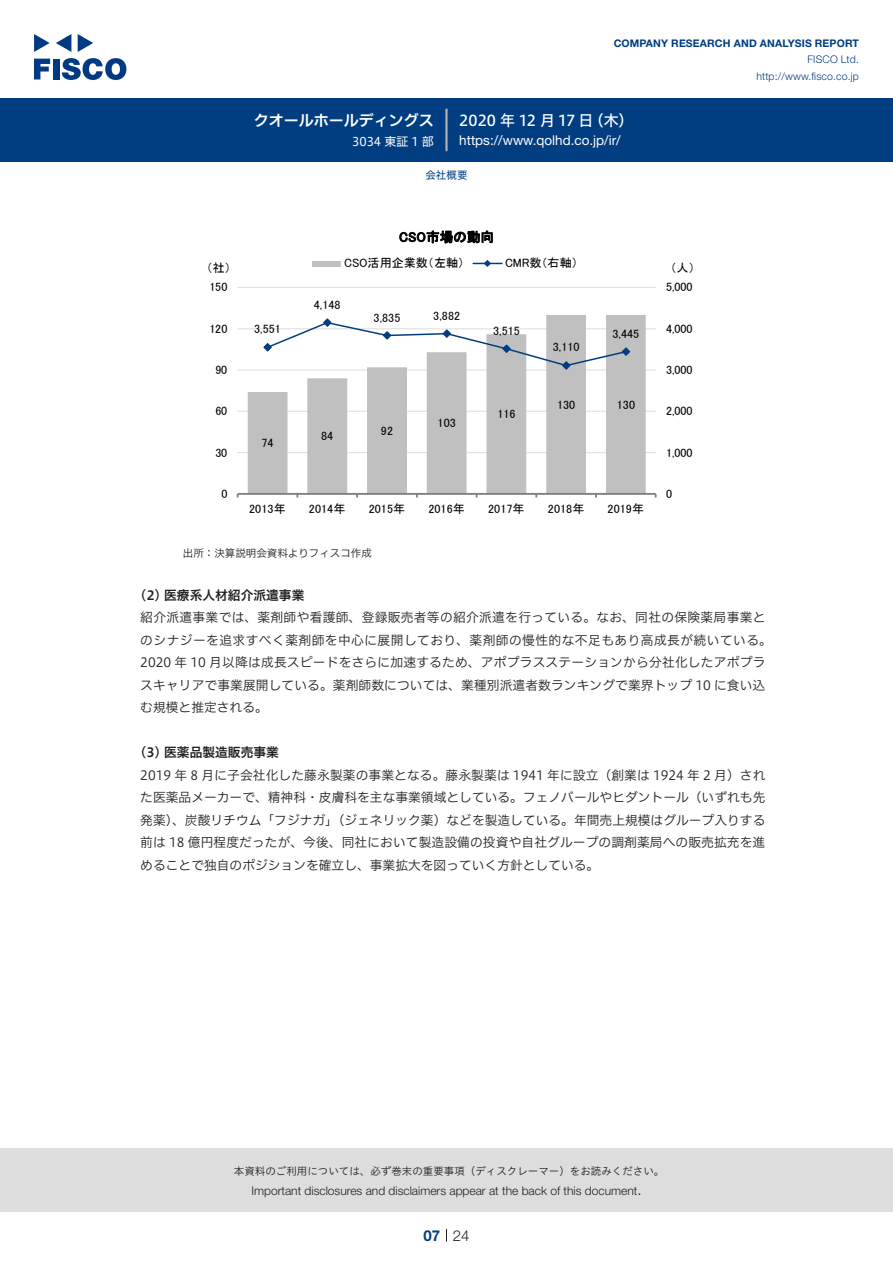
<style>
.page{position:relative;width:893px;height:1263px;background:#fff}
.page>*{position:absolute;margin:0;border:0;box-sizing:border-box;transform-origin:0 0}
.t1{font:15px "Hiragino UD Sans F Std N W5";letter-spacing:.005em;color:#fff}
.t2{font:15px "Hiragino UD Sans F Std N W6";color:#fff}
.t3{font:300 15px "Helvetica Neue LT Std";color:#231f20}
.t4{font:700 15px "Helvetica Neue LT Std";color:#003d81}
.t5{font:13.5px "Helvetica Neue LT Std";color:#fff}
.t6{font:13.5px "MS P Gothic";letter-spacing:.01em;color:#000}
.t7{font:12.75px/22.5px "Hiragino UD Sans F Std N W3";letter-spacing:.015em;color:#231f20}
.t8{font:12.75px "Hiragino UD Sans F Std N W6";color:#231f20}
.t9{font:12.15px "MS P Gothic";letter-spacing:.005em;color:#000}
.t10{font:12px "MS P Gothic";letter-spacing:.005em;color:#000}
.t11{font:300 12px "Helvetica Neue LT Std";color:#231f20}
.t12{font:12px "Hiragino UD Sans F Std N W4";color:#fff}
.t13{font:10.5px "Hiragino UD Sans Std W3";color:#231f20}
.t14{font:700 10.5px "Helvetica Neue LT Std";letter-spacing:.015em;color:#003d81}
.t15{font:300 10.5px/16.5px "Helvetica Neue LT Std";letter-spacing:.015em;color:#003d81;text-align:right}
.t16{font:10.5px "Hiragino UD Sans F Std N W3";color:#231f20}
.t17{font:10.5px "Hiragino UD Sans F Std N W4";color:#003d81}
</style>
<div class="page">
<div style="left:0;top:1148px;width:893px;height:64px;background:#ddd"></div>
<svg style="left:34px;top:59px;width:16px;height:20px"></svg>
<div style="left:53px;top:59px;width:6px;height:20px;background:#003a83"></div>
<svg style="left:62px;top:58px;width:64px;height:22px"></svg>
<svg style="left:34px;top:34px;width:16px;height:18px"></svg>
<svg style="left:78px;top:34px;width:15px;height:18px"></svg>
<svg style="left:56px;top:34px;width:15px;height:18px"></svg>
<div style="left:0;top:98px;width:893px;height:64px;background:#003d81"></div>
<hr style="left:445px;top:109px;width:3px;height:42px;background:#b5b5b6">
<svg style="left:446px;top:1229px;width:1px;height:13px"></svg>
<hr style="left:238px;top:452px;width:418px;height:1px;background:#ddd">
<hr style="left:238px;top:411px;width:418px;height:1px;background:#ddd">
<hr style="left:238px;top:370px;width:418px;height:1px;background:#ddd">
<hr style="left:238px;top:328px;width:418px;height:1px;background:#ddd">
<hr style="left:238px;top:287px;width:418px;height:1px;background:#ddd">
<svg style="left:248px;top:315px;width:398px;height:178px;fill:#c0c0c0"></svg>
<hr style="left:238px;top:493px;width:418px;height:2px;background:#808080">
<svg style="left:263px;top:318px;width:368px;height:52px"></svg>
<div style="left:312px;top:261px;width:29px;height:5px;background:#c0c0c0"></div>
<svg style="left:473px;top:260px;width:29px;height:7px"></svg>
<p class="t2" style="left:254px;top:109px;width:182px">クオールホールディングス</p>
<p class="t12" style="left:352px;top:132px;width:83px">3034 東証 1 部</p>
<p class="t14" style="left:614px;top:37px;width:247px">COMPANY RESEARCH AND ANALYSIS REPORT</p>
<p class="t15" style="left:756px;top:51px;width:104px">FISCO Ltd. http://www.fisco.co j p.</p>
<p class="t1" style="left:589px;top:109px;width:46px">（木(</p>
<p class="t1" style="left:459px;top:109px;width:136px">2020 年 12 月 17 日</p>
<p class="t5" style="left:459px;top:132px;width:163px">https://www.qolhd. c o j p. /i r/</p>
<p class="t17" style="left:425px;top:167px;width:43px">会社概要</p>
<p class="t6" style="left:399px;top:230px;width:96px">CSO市場の動向</p>
<p class="t10" style="left:207px;top:262px;width:26px">社（ ）</p>
<p class="t9" style="left:344px;top:257px;width:122px">CSO活用企業数（左軸）</p>
<p class="t9" style="left:505px;top:257px;width:74px">CMR数（右軸(</p>
<p class="t10" style="left:670px;top:262px;width:26px">（人(</p>
<p class="t10" style="left:209px;top:281px;width:20px">150</p>
<p class="t10" style="left:666px;top:281px;width:28px">5,000</p>
<p class="t10" style="left:209px;top:322px;width:20px">120</p>
<p class="t10" style="left:254px;top:323px;width:28px">3,551</p>
<p class="t10" style="left:314px;top:298px;width:28px">4,148</p>
<p class="t10" style="left:374px;top:311px;width:28px">3,835</p>
<p class="t10" style="left:433px;top:309px;width:28px">3,882</p>
<p class="t9" style="left:493px;top:324px;width:28px">3,515</p>
<p class="t10" style="left:612px;top:327px;width:28px">3,445</p>
<p class="t10" style="left:666px;top:322px;width:28px">4,000</p>
<p class="t10" style="left:553px;top:341px;width:28px">3,110</p>
<p class="t10" style="left:215px;top:364px;width:13px">90</p>
<p class="t10" style="left:666px;top:364px;width:28px">3,000</p>
<p class="t10" style="left:215px;top:405px;width:13px">60</p>
<p class="t10" style="left:215px;top:446px;width:13px">30</p>
<p class="t10" style="left:261px;top:437px;width:14px">74</p>
<p class="t10" style="left:321px;top:430px;width:14px">84</p>
<p class="t10" style="left:381px;top:425px;width:14px">92</p>
<p class="t10" style="left:438px;top:417px;width:20px">103</p>
<p class="t10" style="left:497px;top:408px;width:20px">116</p>
<p class="t10" style="left:557px;top:398px;width:20px">130</p>
<p class="t10" style="left:617px;top:398px;width:20px">130</p>
<p class="t10" style="left:666px;top:405px;width:28px">2,000</p>
<p class="t10" style="left:666px;top:446px;width:28px">1,000</p>
<p class="t10" style="left:221px;top:488px;width:8px">0</p>
<p class="t10" style="left:666px;top:488px;width:8px">0</p>
<p class="t9" style="left:249px;top:503px;width:38px">2013年</p>
<p class="t9" style="left:309px;top:503px;width:38px">2014年</p>
<p class="t9" style="left:369px;top:503px;width:38px">2015年</p>
<p class="t9" style="left:428px;top:503px;width:38px">2016年</p>
<p class="t9" style="left:488px;top:503px;width:38px">2017年</p>
<p class="t9" style="left:548px;top:503px;width:38px">2018年</p>
<p class="t9" style="left:608px;top:503px;width:38px">2019年</p>
<p class="t16" style="left:183px;top:545px;width:190px">出所：決算説明会資料よりフィスコ作成</p>
<p class="t8" style="left:140px;top:585px;width:166px">2( ) 医療系人材紹介派遣事業</p>
<p class="t7" style="left:140px;top:605px;width:633px">紹介派遣事業では、薬剤師や看護師、登録販売者等の紹介派遣を行っている。なお、同社の保険薬局事業とのシナジーを追求すべく薬剤師を中心に展開しており、薬剤師の慢性的な不足もあり高成長が続いている。2020 年 10 月以降は成長スピードをさらに加速するため、アポプラスステーションから分社化したアポプラスキャリアで事業展開している。薬剤師数については、業種別派遣者数ランキングで業界トップ 10 に食い込む規模と推定される。</p>
<p class="t8" style="left:140px;top:743px;width:140px">3( ) 医薬品製造販売事業</p>
<p class="t7" style="left:140px;top:763px;width:627px;text-align:justify">2019 年 8 月に子会社化した藤永製薬の事業となる。藤永製薬は 1941 年に設立（創業は 1924 年 2 月）された医薬品メーカーで、精神科・皮膚科を主な事業領域としている。フェノバールやヒダントール（いずれも先発薬）、炭酸リチウム「フジナガ」（ジェネリック薬）などを製造している。年間売上規模はグループ入りする前は 18 億円程度だったが、今後、同社において製造設備の投資や自社グループの調剤薬局への販売拡充を進めることで独自のポジションを確立し、事業拡大を図っていく方針としている。</p>
<p class="t13" style="left:234px;top:1163px;width:432px">本資料のご利用については、必ず巻末の重要事項（ディスクレーマー）をお読みください。</p>
<p class="t3" style="left:637px;top:1180px;width:6px">.</p>
<p class="t11" style="left:251px;top:1183px;width:387px">Important disclosures and disclaimers appear at the back of this document</p>
<p class="t4" style="left:423px;top:1226px;width:18px">07</p>
<p class="t3" style="left:453px;top:1226px;width:18px">24</p>
</div>
